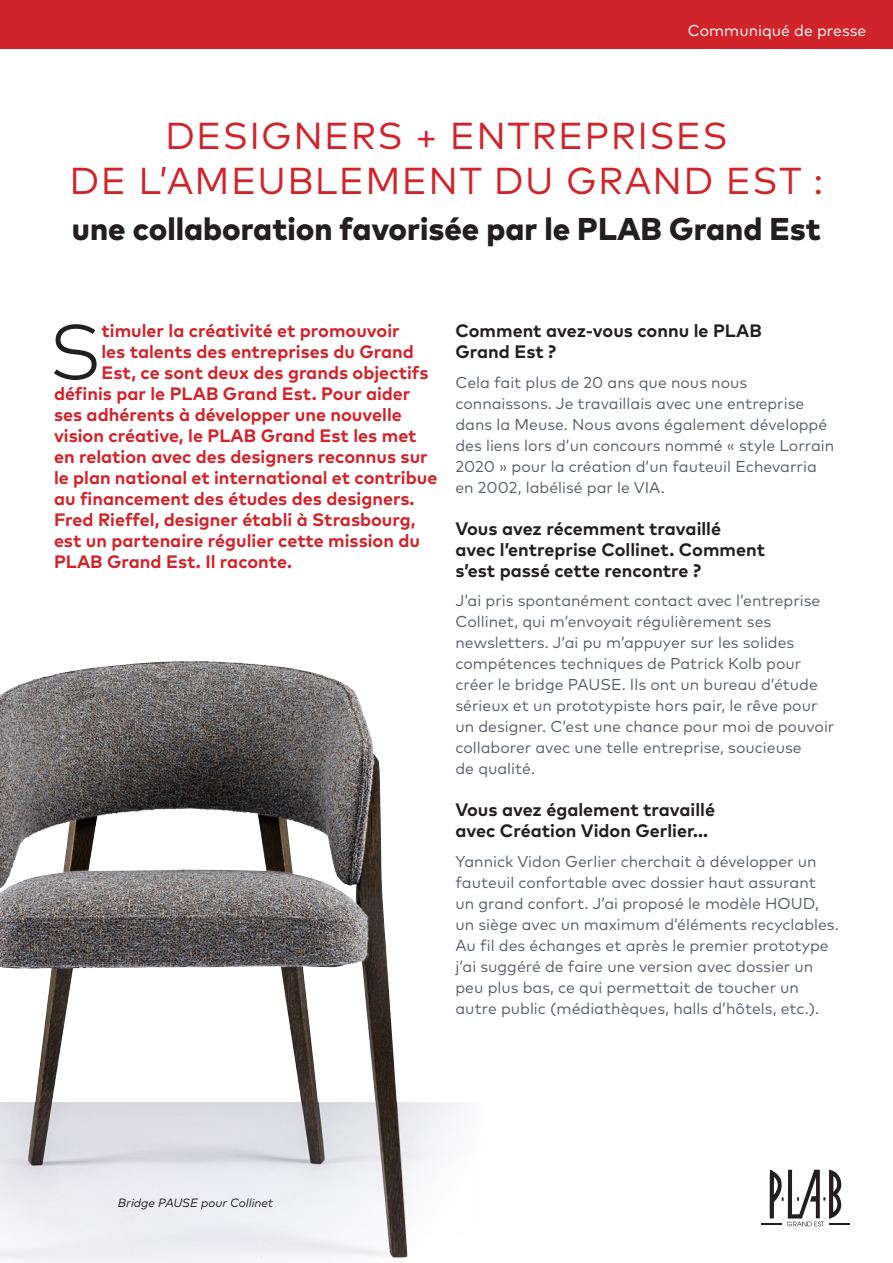
<style>
.page{position:relative;width:893px;height:1263px;background:#fff}
.page>*{position:absolute;margin:0;border:0;box-sizing:border-box;transform-origin:0 0}
.texte_courant{font:300 78px "Mark Pro";color:#231f20}
.t1{font:37.5px/45px "Mark Pro";letter-spacing:.035em;color:#d1232a;text-align:center}
.t2{font:800 31.5px "Mark Pro";color:#231f20}
.texte_courant-2{font:700 18px/21px "Mark Pro";color:#d1232a}
.texte_courant-3{font:700 18px/21px "Mark Pro";color:#231f20}
.texte_courant-4{font:15.75px/21px "Mark Pro";color:#585f69}
.texte_courant-5{font:15.75px "Mark Pro";color:#fff}
.texte_courant-6{font:italic 12px "Mark Pro";color:#231f20}
</style>
<div class="page">
<svg style="left:761px;top:1169px;width:88px;height:57px"></svg>
<div style="left:0;top:0;width:893px;height:49px;background:#d1232a"></div>
<img style="left:0;top:661px;width:397px;height:441px">
<img style="left:0;top:1102px;width:463px;height:161px">
<p class="texte_courant-5" style="left:688px;top:18px;width:180px">Communiqué de presse</p>
<p class="t1" style="left:70px;top:110px;width:755px">DESIGNERS + ENTREPRISES<br>DE L’AMEUBLEMENT DU GRAND EST :</p>
<p class="t2" style="left:72px;top:205px;width:750px">une collaboration favorisée par le PLAB Grand Est</p>
<p class="texte_courant" style="left:49px;top:293px;width:54px">S</p>
<p class="texte_courant-2" style="left:101px;top:319px;width:300px">timuler la créativité et promouvoir</p>
<p class="texte_courant-2" style="left:101px;top:340px;width:314px">les talents des entreprises du Grand</p>
<p class="texte_courant-2" style="left:101px;top:361px;width:329px">Est, ce sont deux des grands objectifs</p>
<p class="texte_courant-2" style="left:54px;top:382px;width:358px">définis par le PLAB Grand Est. Pour aider</p>
<p class="texte_courant-2" style="left:54px;top:403px;width:349px">ses adhérents à développer une nouvelle</p>
<p class="texte_courant-2" style="left:54px;top:424px;width:364px">vision créative, le PLAB Grand Est les met</p>
<p class="texte_courant-2" style="left:54px;top:445px;width:375px">en relation avec des designers reconnus sur</p>
<p class="texte_courant-2" style="left:54px;top:466px;width:385px">le plan national et international et contribue</p>
<p class="texte_courant-2" style="left:54px;top:487px;width:362px">au financement des études des designers.</p>
<p class="texte_courant-2" style="left:54px;top:508px;width:368px">Fred Rieffel, designer établi à Strasbourg, est un partenaire régulier cette mission du<br>PLAB Grand Est. Il raconte.</p>
<p class="texte_courant-3" style="left:455px;top:319px;width:308px">Comment avez-vous connu le PLAB<br>Grand Est ?</p>
<p class="texte_courant-4" style="left:455px;top:371px;width:380px">Cela fait plus de 20 ans que nous nous connaissons. Je travaillais avec une entreprise dans la Meuse. Nous avons également développé des liens lors d’un concours nommé « style Lorrain 2020 » pour la création d’un fauteuil Echevarria en 2002, labélisé par le VIA.</p>
<p class="texte_courant-3" style="left:455px;top:516px;width:311px">Vous avez récemment travaillé avec l’entreprise Collinet. Comment s’est passé cette rencontre ?</p>
<p class="texte_courant-4" style="left:455px;top:589px;width:380px">J’ai pris spontanément contact avec l’entreprise Collinet, qui m’envoyait régulièrement ses newsletters. J’ai pu m’appuyer sur les solides compétences techniques de Patrick Kolb pour créer le bridge PAUSE. Ils ont un bureau d’étude sérieux et un prototypiste hors pair, le rêve pour un designer. C’est une chance pour moi de pouvoir collaborer avec une telle entreprise, soucieuse<br>de qualité.</p>
<p class="texte_courant-3" style="left:455px;top:798px;width:261px">Vous avez également travaillé avec Création Vidon Gerlier…</p>
<p class="texte_courant-4" style="left:455px;top:850px;width:385px">Yannick Vidon Gerlier cherchait à développer un fauteuil confortable avec dossier haut assurant<br>un grand confort. J’ai proposé le modèle HOUD, un siège avec un maximum d’éléments recyclables.<br>Au fil des échanges et après le premier prototype j’ai suggéré de faire une version avec dossier un peu plus bas, ce qui permettait de toucher un autre public (médiathèques, halls d’hôtels, etc.).</p>
<p class="texte_courant-6" style="left:118px;top:1194px;width:157px">Bridge PAUSE pour Collinet</p>
</div>
